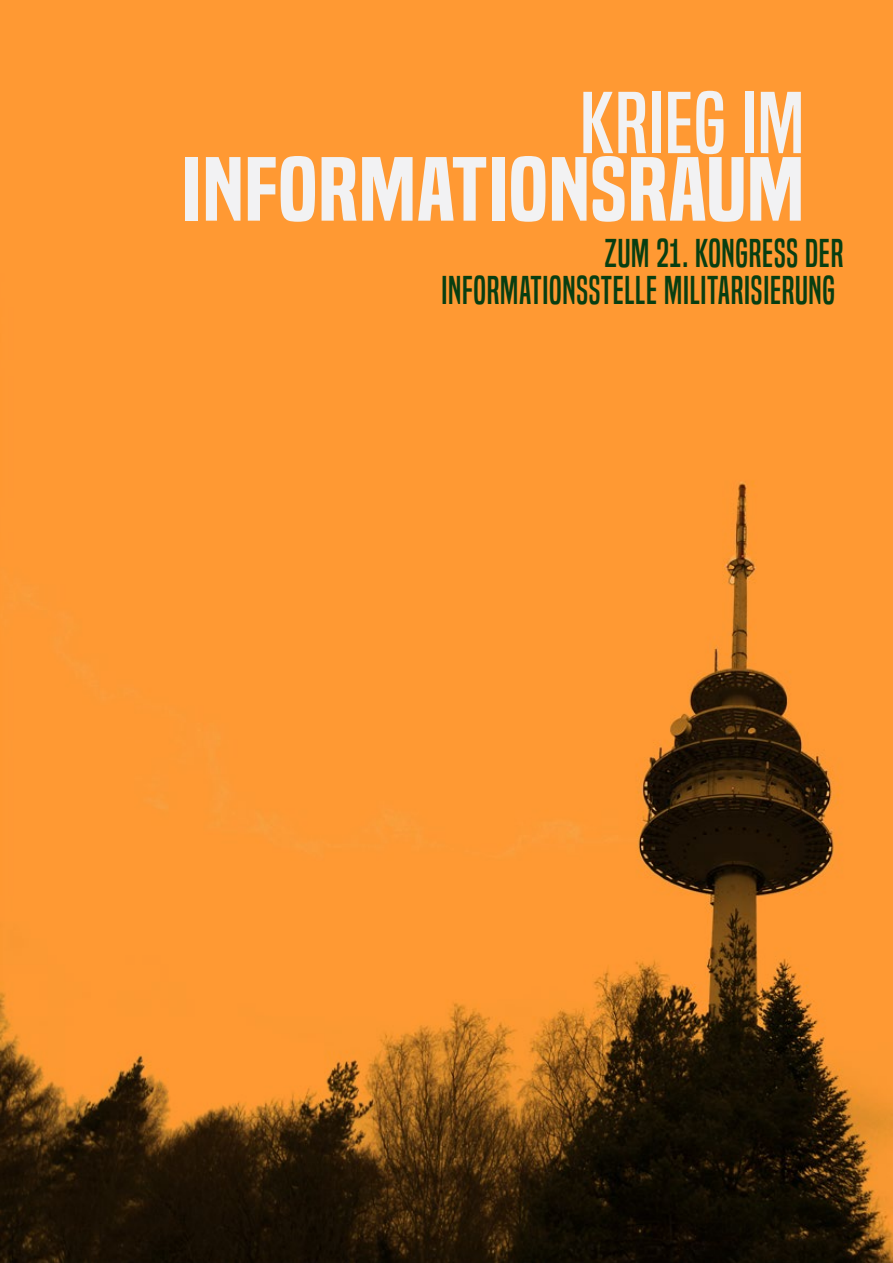
<style>
.page{position:relative;width:893px;height:1263px;background:#f93}
.page>*{position:absolute;margin:0;border:0;box-sizing:border-box;transform-origin:0 0}
.t1{font:84px "Built Titling Sb";letter-spacing:.01em;color:#f2f2f3;scale:1.18 1}
.t2{font:81px "Built Titling Rg";letter-spacing:.01em;color:#f2f2f3;scale:1.18 1}
.t3{font:37.5px/37.5px "Built Titling Rg";letter-spacing:.02em;color:#083e11;text-align:right}
</style>
<div class="page">
<img style="left:0;top:481px;width:893px;height:782px">
<h2 class="t2" style="left:580px;top:75px;width:191px">KRIEG IM</h2>
<h1 class="t1" style="left:182px;top:140px;width:528px">INFORMATIONSRAUM</h1>
<p class="t3" style="left:442px;top:234px;width:403px">ZUM 21. KONGRESS DER<br>INFORMATIONSSTELLE MILITARISIERUNG</p>
</div>
